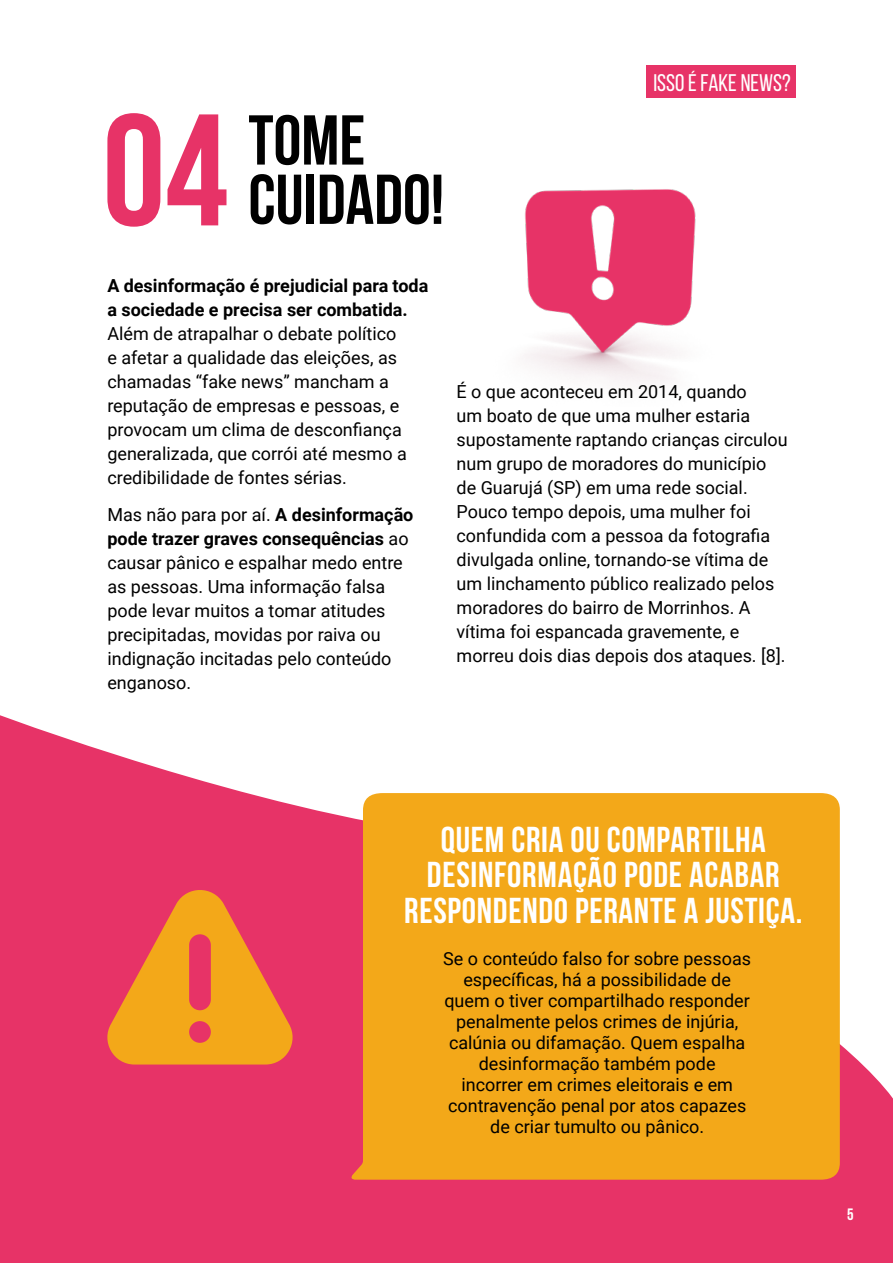
<style>
.page{position:relative;width:893px;height:1263px;background:#fff}
.page>*{position:absolute;margin:0;border:0;box-sizing:border-box;transform-origin:0 0}
.t1{font:700 158.55px "Bebas Neue";color:#e73367}
.t2{font:700 70.35px/59.2px "Bebas Neue";color:#000}
.t3{font:700 36px/35.4px "Bebas Neue";letter-spacing:.02em;color:#fff;text-align:center}
.t4{font:24px "Bebas Neue";color:#fff}
.t5{font:18px/24px "Roboto";color:#000}
.t6{font:700 18px/24px "Roboto";color:#000}
.t7{font:700 16.5px "Bebas Neue";color:#fff}
.s1{font-weight:700}
</style>
<div class="page">
<div style="left:646px;top:65px;width:149px;height:33px;background:#e73367"></div>
<svg style="left:0;top:715px;width:893px;height:548px;fill:#e73367"></svg>
<img style="left:525px;top:189px;width:171px;height:194px">
<div style="left:351px;top:793px;width:489px;height:387px;background:#f3a819"></div>
<svg style="left:100px;top:885px;width:199px;height:179px;background:#ed723c"></svg>
<h1 class="t1" style="left:103px;top:84px;width:127px">04</h1>
<h2 class="t2" style="left:248px;top:110px;width:197px">TOME<br>CUIDADO!</h2>
<h3 class="t4" style="left:653px;top:69px;width:139px">ISSO É FAKE NEWS?</h3>
<p class="t6" style="left:107px;top:273px;width:322px">A desinformação é prejudicial para toda a sociedade e precisa ser combatida.</p>
<p class="t5" style="left:107px;top:321px;width:301px">Além de atrapalhar o debate político e afetar a qualidade das eleições, as chamadas “fake news” mancham a reputação de empresas e pessoas, e provocam um clima de desconfiança generalizada, que corrói até mesmo a credibilidade de fontes sérias.</p>
<p class="t5" style="left:107px;top:502px;width:308px">Mas não para por aí. <span class="s1">A desinformação pode trazer graves consequências</span> ao causar pânico e espalhar medo entre as pessoas. Uma informação falsa pode levar muitos a tomar atitudes precipitadas, movidas por raiva ou indignação incitadas pelo conteúdo enganoso.</p>
<p class="t5" style="left:457px;top:379px;width:333px">É o que aconteceu em 2014, quando<br>um boato de que uma mulher estaria supostamente raptando crianças circulou num grupo de moradores do município de Guarujá (SP) em uma rede social.<br>Pouco tempo depois, uma mulher foi confundida com a pessoa da fotografia divulgada online, tornando-se vítima de um linchamento público realizado pelos moradores do bairro de Morrinhos. A vítima foi espancada gravemente, e morreu dois dias depois dos ataques. [8].</p>
<h3 class="t3" style="left:404px;top:821px;width:400px">QUEM CRIA OU COMPARTILHA<br>DESINFORMAÇÃO PODE ACABAR<br>RESPONDENDO PERANTE A JUSTIÇA.</h3>
<p class="t5" style="left:443px;top:947px;width:309px;line-height:21px;text-align:center">Se o conteúdo falso for sobre pessoas específicas, há a possibilidade de quem o tiver compartilhado responder penalmente pelos crimes de injúria, calúnia ou difamação. Quem espalha desinformação também pode<br>incorrer em crimes eleitorais e em contravenção penal por atos capazes de criar tumulto ou pânico.</p>
<p class="t7" style="left:847px;top:1205px;width:8px">5</p>
</div>
